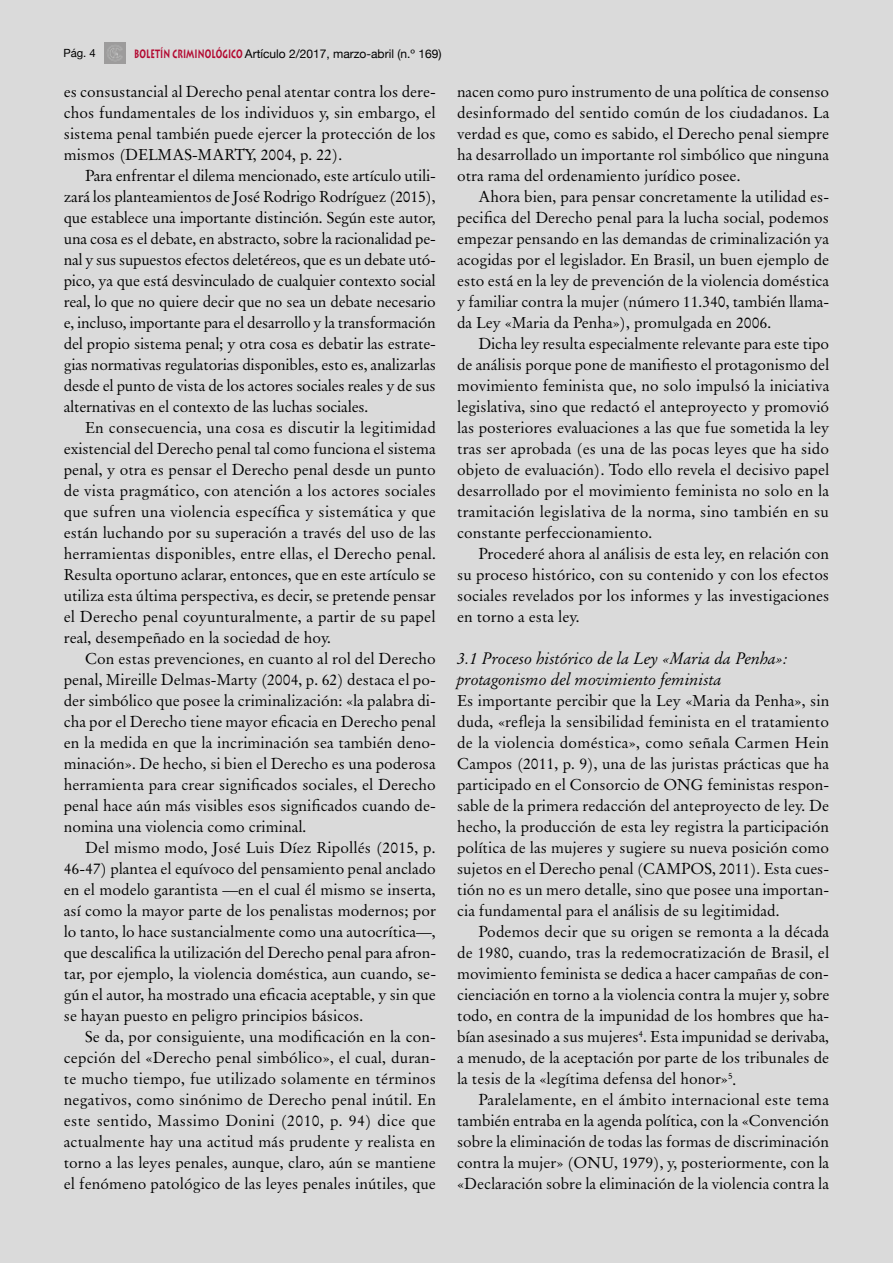
<style>
.page{position:relative;width:893px;height:1263px;background:#dadada}
.page>*{position:absolute;margin:0;border:0;box-sizing:border-box;transform-origin:0 0}
.t1{font:italic 16.5px/21px "Original Garamond BT";color:#000}
.t2{font:15.75px/21px "Original Garamond BT";color:#000;text-align:justify}
.t3{font:12px "Helvetica Neue";color:#000}
.t4{font:11.25px "Helvetica Neue";color:#000}
.s1{font-family:"Lithos";font-weight:700;color:#b30931}
</style>
<div class="page">
<img style="left:105px;top:43px;width:21px;height:21px">
<p class="t4" style="left:63px;top:47px;width:34px">Pág. 4</p>
<p class="t3" style="left:134px;top:46px;width:309px"><span class="s1">BOLETÍN CRIMINOLÓGICO</span> Artículo 2/2017, marzo-abril (n.º 169)</p>
<p class="t2" style="left:64px;top:81px;width:374px">es consustancial al Derecho penal atentar contra los dere&shy;chos fundamentales de los individuos y, sin embargo, el sistema penal también puede ejercer la protección de los mismos (DELMAS-MARTY, 2004, p. 22).</p>
<p class="t2" style="left:64px;top:165px;width:374px;text-indent:21px">Para enfrentar el dilema mencionado, este artículo utili&shy;zará los planteamientos de José Rodrigo Rodríguez (2015), que establece una importante distinción. Según este autor, una cosa es el debate, en abstracto, sobre la racionalidad pe&shy;nal y sus supuestos efectos deletéreos, que es un debate utó&shy;pico, ya que está desvinculado de cualquier contexto social real, lo que no quiere decir que no sea un debate necesario e, incluso, importante para el desarrollo y la transformación del propio sistema penal; y otra cosa es debatir las estrate&shy;gias normativas regulatorias disponibles, esto es, analizarlas desde el punto de vista de los actores sociales reales y de sus alternativas en el contexto de las luchas sociales.</p>
<p class="t2" style="left:64px;top:417px;width:374px;text-indent:21px">En consecuencia, una cosa es discutir la legitimidad existencial del Derecho penal tal como funciona el sistema penal, y otra es pensar el Derecho penal desde un punto de vista pragmático, con atención a los actores sociales que sufren una violencia específica y sistemática y que están luchando por su superación a través del uso de las herramientas disponibles, entre ellas, el Derecho penal.<br>Resulta oportuno aclarar, entonces, que en este artículo se utiliza esta última perspectiva, es decir, se pretende pensar el Derecho penal coyunturalmente, a partir de su papel real, desempeñado en la sociedad de hoy.</p>
<p class="t2" style="left:64px;top:648px;width:374px;text-indent:21px">Con estas prevenciones, en cuanto al rol del Derecho penal, Mireille Delmas-Marty (2004, p. 62) destaca el po&shy;der simbólico que posee la criminalización: «la palabra di&shy;cha por el Derecho tiene mayor eficacia en Derecho penal en la medida en que la incriminación sea también deno&shy;minación». De hecho, si bien el Derecho es una poderosa herramienta para crear significados sociales, el Derecho penal hace aún más visibles esos significados cuando de&shy;nomina una violencia como criminal.</p>
<p class="t2" style="left:64px;top:837px;width:374px;text-indent:21px">Del mismo modo, José Luis Díez Ripollés (2015, p.<br>46-47) plantea el equívoco del pensamiento penal anclado en el modelo garantista —en el cual él mismo se inserta, así como la mayor parte de los penalistas modernos; por lo tanto, lo hace sustancialmente como una autocrítica—, que descalifica la utilización del Derecho penal para afron&shy;tar, por ejemplo, la violencia doméstica, aun cuando, se&shy;gún el autor, ha mostrado una eficacia aceptable, y sin que se hayan puesto en peligro principios básicos.</p>
<p class="t2" style="left:64px;top:1026px;width:374px;text-indent:21px">Se da, por consiguiente, una modificación en la con&shy;cepción del «Derecho penal simbólico», el cual, duran&shy;te mucho tiempo, fue utilizado solamente en términos negativos, como sinónimo de Derecho penal inútil. En este sentido, Massimo Donini (2010, p. 94) dice que actualmente hay una actitud más prudente y realista en torno a las leyes penales, aunque, claro, aún se mantiene el fenómeno patológico de las leyes penales inútiles, que</p>
<p class="t2" style="left:457px;top:81px;width:374px">nacen como puro instrumento de una política de consenso desinformado del sentido común de los ciudadanos. La verdad es que, como es sabido, el Derecho penal siempre ha desarrollado un importante rol simbólico que ninguna otra rama del ordenamiento jurídico posee.</p>
<p class="t2" style="left:457px;top:186px;width:374px;text-indent:21px">Ahora bien, para pensar concretamente la utilidad es&shy;pecifica del Derecho penal para la lucha social, podemos empezar pensando en las demandas de criminalización ya acogidas por el legislador. En Brasil, un buen ejemplo de esto está en la ley de prevención de la violencia doméstica y familiar contra la mujer (número 11.340, también llama&shy;da Ley «Maria da Penha»), promulgada en 2006.</p>
<p class="t2" style="left:457px;top:333px;width:374px;text-indent:21px">Dicha ley resulta especialmente relevante para este tipo de análisis porque pone de manifiesto el protagonismo del movimiento feminista que, no solo impulsó la iniciativa legislativa, sino que redactó el anteproyecto y promovió las posteriores evaluaciones a las que fue sometida la ley tras ser aprobada (es una de las pocas leyes que ha sido objeto de evaluación). Todo ello revela el decisivo papel desarrollado por el movimiento feminista no solo en la tramitación legislativa de la norma, sino también en su constante perfeccionamiento.</p>
<p class="t2" style="left:457px;top:543px;width:374px;text-indent:21px">Procederé ahora al análisis de esta ley, en relación con su proceso histórico, con su contenido y con los efectos sociales revelados por los informes y las investigaciones en torno a esta ley.</p>
<p class="t1" style="left:457px;top:648px;width:332px">3.1 Proceso histórico de la Ley «Maria da Penha»: protagonismo del movimiento feminista</p>
<p class="t2" style="left:457px;top:690px;width:374px">Es importante percibir que la Ley «Maria da Penha», sin duda, «refleja la sensibilidad feminista en el tratamiento de la violencia doméstica», como señala Carmen Hein Campos (2011, p. 9), una de las juristas prácticas que ha participado en el Consorcio de ONG feministas respon&shy;sable de la primera redacción del anteproyecto de ley. De hecho, la producción de esta ley registra la participación política de las mujeres y sugiere su nueva posición como sujetos en el Derecho penal (CAMPOS, 2011). Esta cues&shy;tión no es un mero detalle, sino que posee una importan&shy;cia fundamental para el análisis de su legitimidad.</p>
<p class="t2" style="left:457px;top:921px;width:374px;text-indent:21px">Podemos decir que su origen se remonta a la década de 1980, cuando, tras la redemocratización de Brasil, el movimiento feminista se dedica a hacer campañas de con&shy;cienciación en torno a la violencia contra la mujer y, sobre todo, en contra de la impunidad de los hombres que ha&shy;bían asesinado a sus mujeres<sup>4</sup>. Esta impunidad se derivaba, a menudo, de la aceptación por parte de los tribunales de la tesis de la «legítima defensa del honor»<sup>5</sup>.</p>
<p class="t2" style="left:457px;top:1089px;width:374px;text-indent:21px">Paralelamente, en el ámbito internacional este tema también entraba en la agenda política, con la «Convención sobre la eliminación de todas las formas de discriminación contra la mujer» (ONU, 1979), y, posteriormente, con la «Declaración sobre la eliminación de la violencia contra la</p>
</div>
